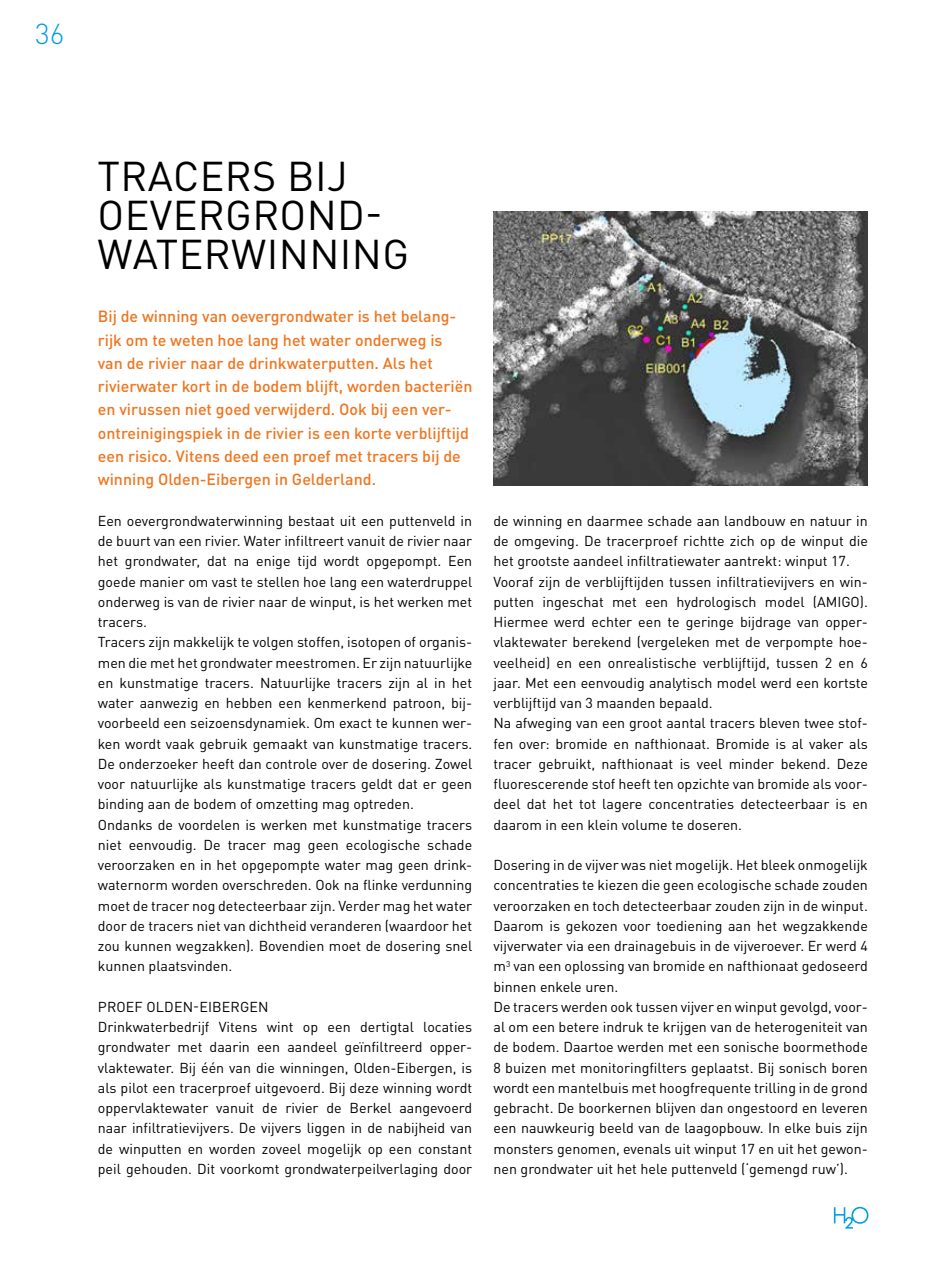
<style>
.page{position:relative;width:936px;height:1263px;background:#fff}
.page>*{position:absolute;margin:0;border:0;box-sizing:border-box;transform-origin:0 0}
.t1{font:41.1px/39.2px "DIN Pro";letter-spacing:.01em;color:#000}
.t2{font:300 28.5px "DIN Pro";color:#009ee3}
.t3{font:500 16.05px/23.2px "DIN Pro";color:#ee7620}
.t4{font:14.25px/20.2px "DIN Pro";color:#000}
</style>
<div class="page">
<svg style="left:833px;top:1207px;width:35px;height:21px"></svg>
<img style="left:493px;top:212px;width:374px;height:273px">
<h2 class="t2" style="left:35px;top:12px;width:31px">36</h2>
<h1 class="t1" style="left:98px;top:152px;width:313px">TRACERS BIJ<br>OEVERGROND-<br>WATERWINNING</h1>
<p class="t3" style="left:98px;top:303px;width:376px">Bij de winning van oevergrondwater is het belang&shy;rijk om te weten hoe lang het water onderweg is<br>van de rivier naar de drinkwaterputten. Als het rivierwater kort in de bodem blijft, worden bacteriën en virussen niet goed verwijderd. Ook bij een ver&shy;ontreinigingspiek in de rivier is een korte verblijftijd een risico. Vitens deed een proef met tracers bij de winning Olden-Eibergen in Gelderland.</p>
<p class="t4" style="left:98px;top:509px;width:376px">Een oevergrondwaterwinning bestaat uit een puttenveld in de buurt van een rivier. Water infiltreert vanuit de rivier naar het grondwater, dat na enige tijd wordt opgepompt. Een goede manier om vast te stellen hoe lang een waterdruppel onderweg is van de rivier naar de winput, is het werken met tracers.<br>Tracers zijn makkelijk te volgen stoffen, isotopen of organis&shy;men die met het grondwater meestromen. Er zijn natuurlijke en kunstmatige tracers. Natuurlijke tracers zijn al in het water aanwezig en hebben een kenmerkend patroon, bij&shy;voorbeeld een seizoensdynamiek. Om exact te kunnen wer&shy;ken wordt vaak gebruik gemaakt van kunstmatige tracers.<br>De onderzoeker heeft dan controle over de dosering. Zowel voor natuurlijke als kunstmatige tracers geldt dat er geen binding aan de bodem of omzetting mag optreden.<br>Ondanks de voordelen is werken met kunstmatige tracers niet eenvoudig. De tracer mag geen ecologische schade veroorzaken en in het opgepompte water mag geen drink&shy;waternorm worden overschreden. Ook na flinke verdunning moet de tracer nog detecteerbaar zijn. Verder mag het water door de tracers niet van dichtheid veranderen (waardoor het zou kunnen wegzakken). Bovendien moet de dosering snel kunnen plaatsvinden.</p>
<p class="t4" style="left:98px;top:995px;width:376px">PROEF OLDEN-EIBERGEN<br>Drinkwaterbedrijf Vitens wint op een dertigtal locaties grondwater met daarin een aandeel geïnfiltreerd opper&shy;vlaktewater. Bij één van die winningen, Olden-Eibergen, is als pilot een tracerproef uitgevoerd. Bij deze winning wordt oppervlaktewater vanuit de rivier de Berkel aangevoerd naar infiltratievijvers. De vijvers liggen in de nabijheid van de winputten en worden zoveel mogelijk op een constant peil gehouden. Dit voorkomt grondwaterpeilverlaging door</p>
<p class="t4" style="left:493px;top:509px;width:376px">de winning en daarmee schade aan landbouw en natuur in de omgeving. De tracerproef richtte zich op de winput die het grootste aandeel infiltratiewater aantrekt: winput 17.<br>Vooraf zijn de verblijftijden tussen infiltratievijvers en win&shy;putten ingeschat met een hydrologisch model (AMIGO).<br>Hiermee werd echter een te geringe bijdrage van opper&shy;vlaktewater berekend (vergeleken met de verpompte hoe&shy;veelheid) en een onrealistische verblijftijd, tussen 2 en 6 jaar. Met een eenvoudig analytisch model werd een kortste verblijftijd van 3 maanden bepaald.<br>Na afweging van een groot aantal tracers bleven twee stof&shy;fen over: bromide en nafthionaat. Bromide is al vaker als tracer gebruikt, nafthionaat is veel minder bekend. Deze fluorescerende stof heeft ten opzichte van bromide als voor&shy;deel dat het tot lagere concentraties detecteerbaar is en daarom in een klein volume te doseren.</p>
<p class="t4" style="left:493px;top:853px;width:376px">Dosering in de vijver was niet mogelijk. Het bleek onmogelijk concentraties te kiezen die geen ecologische schade zouden veroorzaken en toch detecteerbaar zouden zijn in de winput.<br>Daarom is gekozen voor toediening aan het wegzakkende vijverwater via een drainagebuis in de vijveroever. Er werd 4 m<sup>3</sup> van een oplossing van bromide en nafthionaat gedoseerd binnen enkele uren.<br>De tracers werden ook tussen vijver en winput gevolgd, voor&shy;al om een betere indruk te krijgen van de heterogeniteit van de bodem. Daartoe werden met een sonische boormethode 8 buizen met monitoringfilters geplaatst. Bij sonisch boren wordt een mantelbuis met hoogfrequente trilling in de grond gebracht. De boorkernen blijven dan ongestoord en leveren een nauwkeurig beeld van de laagopbouw. In elke buis zijn monsters genomen, evenals uit winput 17 en uit het gewon&shy;nen grondwater uit het hele puttenveld (‘gemengd ruw’).</p>
</div>
